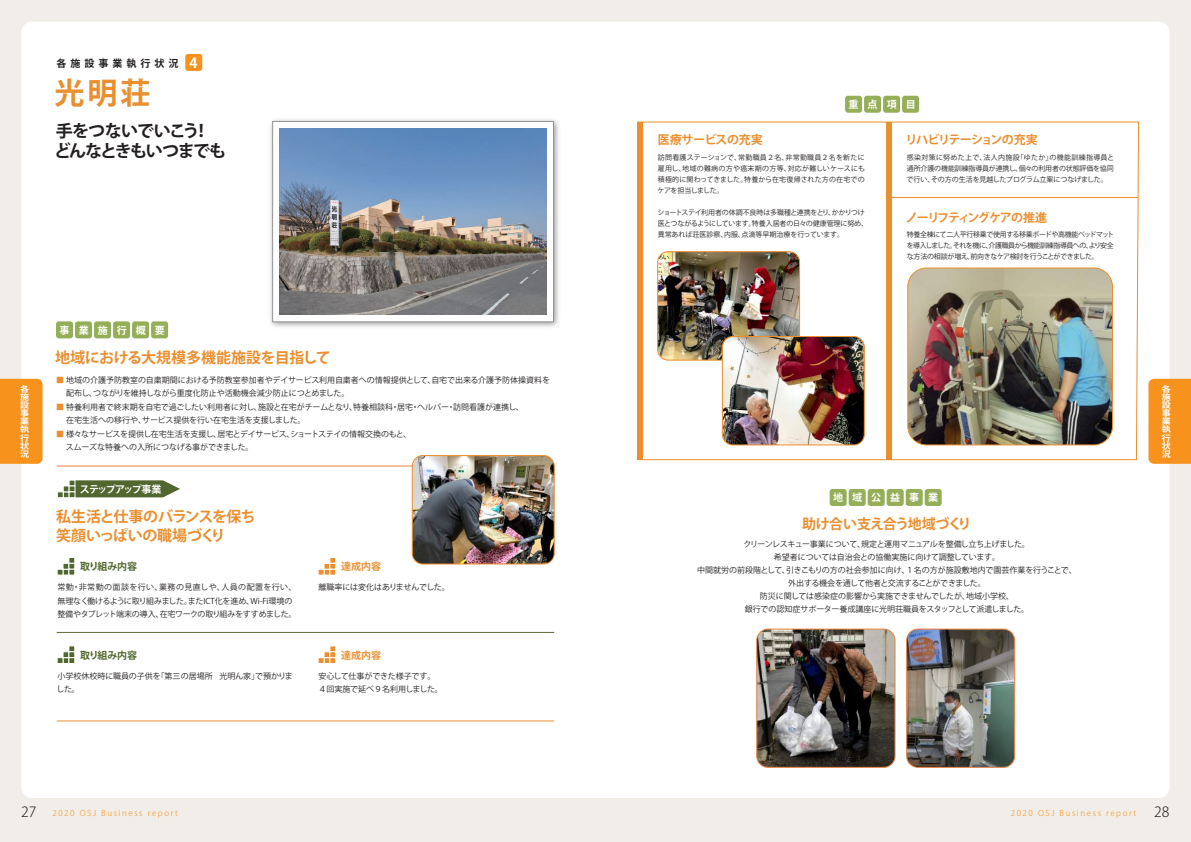
<style>
.page{position:relative;width:1191px;height:842px;background:#f1ede8}
.page>*{position:absolute;margin:0;border:0;box-sizing:border-box;transform-origin:0 0}
.t1{font:700 30px "Koz Go Pr 6 N";color:#ea8f2f}
.t2{font:700 17px/20.5px "Koz Go Pr 6 N";letter-spacing:-.065em;color:#231f20}
.t3{font:700 15px/19.2px "Koz Go Pr 6 N";letter-spacing:-.02em;color:#ea8f2f}
.t4{font:700 14px "Koz Go Pr 6 N";letter-spacing:-.055em;color:#ea8f2f}
.t5{font:300 14px "Koz Go Pr 6 N";color:#231f20}
.t6{font:700 12px "Koz Go Pr 6 N";letter-spacing:-.1em;color:#ea8f2f}
.t7{font:700 12px "Koz Go Pr 6 N";letter-spacing:-.06em;color:#ea8f2f}
.t8{font:700 12px "Koz Go Pr 6 N";letter-spacing:-.025em;color:#ea8f2f}
.t9{font:700 10px "Koz Go Pr 6 N";letter-spacing:.9em;color:#fff}
.t10{font:700 10px "Koz Go Pr 6 N";letter-spacing:-.02em;color:#52672f}
.t11{font:700 10px "Koz Go Pr 6 N";letter-spacing:.4em;color:#231f20}
.t12{font:700 10px "Koz Go Pr 6 N";letter-spacing:-.11em;color:#fff}
.t13{font:700 10px "Koz Go Pr 6 N";color:#ea8f2f}
.t14{font:700 8.1px/8.1px "Koz Go Pr 6 N";color:#fff;text-align:justify;scale:1.11 1}
.t15{font:8px/13.5px "Koz Go Pr 6 N";letter-spacing:-.01em;color:#231f20}
.t16{font:300 8px "Koz Go Pr 6 N";letter-spacing:.2em;color:#f7931d}
.t17{font:7px/11px "Koz Go Pr 6 N";letter-spacing:-.03em;color:#231f20;text-align:justify}
.s1{font-size:14px;color:#fff}
.s2{color:#ea8f2f}
.s3{font-size:14px;color:#231f20}
</style>
<div class="page">
<div style="left:21px;top:21px;width:1148px;height:777px;background:#fff;border-radius:11px"></div>
<div style="left:1148px;top:379px;width:43px;height:85px;background:#f7931d"></div>
<svg style="left:1136px;top:141px;width:2px;height:319px"></svg>
<div style="left:56px;top:321px;width:17px;height:17px;background:#95ae58;border-radius:3px"></div>
<div style="left:75px;top:321px;width:17px;height:17px;background:#95ae58;border-radius:3px"></div>
<div style="left:94px;top:321px;width:17px;height:17px;background:#95ae58;border-radius:3px"></div>
<div style="left:113px;top:321px;width:17px;height:17px;background:#95ae58;border-radius:3px"></div>
<div style="left:132px;top:321px;width:17px;height:17px;background:#95ae58;border-radius:3px"></div>
<div style="left:151px;top:321px;width:17px;height:17px;background:#95ae58;border-radius:3px"></div>
<img style="left:270px;top:119px;width:289px;height:208px">
<div style="left:272px;top:121px;width:281px;height:201px;background:#fff;border:1px solid #939598"></div>
<img style="left:280px;top:129px;width:266px;height:186px">
<div style="left:185px;top:54px;width:17px;height:17px;background:#f7931d;border-radius:3px"></div>
<div style="left:0;top:379px;width:43px;height:85px;background:#f7931d"></div>
<hr style="left:57px;top:466px;width:497px;height:1px;background:#ea8146">
<svg style="left:63px;top:480px;width:117px;height:17px;background:#697b4a"></svg>
<div style="left:57px;top:491px;width:7px;height:7px;background:#52672f;border:1px solid #fff"></div>
<svg style="left:69px;top:491px;width:6px;height:7px"></svg>
<div style="left:329px;top:557px;width:7px;height:7px;background:#ea8f2f;border:1px solid #fff"></div>
<svg style="left:330px;top:563px;width:6px;height:6px"></svg>
<svg style="left:318px;top:563px;width:12px;height:12px"></svg>
<svg style="left:329px;top:569px;width:7px;height:6px"></svg>
<svg style="left:69px;top:558px;width:6px;height:5px"></svg>
<svg style="left:57px;top:563px;width:18px;height:12px"></svg>
<svg style="left:324px;top:658px;width:5px;height:5px"></svg>
<div style="left:329px;top:645px;width:7px;height:7px;background:#ea8f2f;border:1px solid #fff"></div>
<svg style="left:324px;top:651px;width:5px;height:7px"></svg>
<div style="left:329px;top:651px;width:7px;height:7px;background:#ea8f2f;border:1px solid #fff"></div>
<svg style="left:318px;top:657px;width:6px;height:6px"></svg>
<div style="left:329px;top:657px;width:7px;height:7px;background:#ea8f2f;border:1px solid #fff"></div>
<svg style="left:63px;top:658px;width:6px;height:5px"></svg>
<svg style="left:69px;top:646px;width:6px;height:5px"></svg>
<svg style="left:63px;top:651px;width:6px;height:7px"></svg>
<svg style="left:69px;top:651px;width:6px;height:6px"></svg>
<svg style="left:57px;top:657px;width:6px;height:6px"></svg>
<svg style="left:69px;top:657px;width:6px;height:6px"></svg>
<hr style="left:57px;top:632px;width:497px;height:1px;background:#5d6c38">
<hr style="left:57px;top:721px;width:497px;height:1px;background:#ea8f2f">
<div style="left:845px;top:96px;width:17px;height:17px;background:#95ae58;border-radius:3px"></div>
<div style="left:864px;top:96px;width:17px;height:17px;background:#95ae58;border-radius:3px"></div>
<div style="left:883px;top:96px;width:17px;height:17px;background:#95ae58;border-radius:3px"></div>
<div style="left:902px;top:96px;width:17px;height:17px;background:#95ae58;border-radius:3px"></div>
<hr style="left:637px;top:122px;width:501px;height:1px;background:#ea8f2f">
<div style="left:637px;top:122px;width:5px;height:338px;background:#ea8f2f"></div>
<div style="left:886px;top:122px;width:5px;height:338px;background:#ea8f2f"></div>
<hr style="left:639px;top:459px;width:497px;height:1px;background:#ea8f2f">
<img style="left:909px;top:269px;width:203px;height:176px">
<div style="left:907px;top:267px;width:206px;height:178px;border:1px solid #ea8f2f;border-radius:19px"></div>
<div style="left:829px;top:489px;width:17px;height:17px;background:#95ae58;border-radius:3px"></div>
<div style="left:848px;top:489px;width:17px;height:17px;background:#95ae58;border-radius:3px"></div>
<div style="left:867px;top:489px;width:17px;height:17px;background:#95ae58;border-radius:3px"></div>
<div style="left:886px;top:489px;width:17px;height:17px;background:#95ae58;border-radius:3px"></div>
<div style="left:905px;top:489px;width:17px;height:17px;background:#95ae58;border-radius:3px"></div>
<div style="left:924px;top:489px;width:17px;height:17px;background:#95ae58;border-radius:3px"></div>
<img style="left:756px;top:629px;width:139px;height:138px">
<div style="left:756px;top:629px;width:139px;height:139px;border:1px solid #ea8146;border-radius:11px"></div>
<img style="left:906px;top:629px;width:108px;height:138px">
<div style="left:906px;top:629px;width:109px;height:139px;border:1px solid #ea8146;border-radius:11px"></div>
<hr style="left:887px;top:197px;width:251px;height:1px;background:#ea8f2f">
<img style="left:412px;top:457px;width:141px;height:107px">
<div style="left:412px;top:455px;width:143px;height:109px;border:1px solid #ea8f2f;border-radius:11px"></div>
<img style="left:659px;top:253px;width:139px;height:106px">
<div style="left:657px;top:251px;width:143px;height:110px;border:1px solid #ea8f2f;border-radius:11px"></div>
<img style="left:722px;top:336px;width:142px;height:109px">
<div style="left:722px;top:336px;width:142px;height:109px;border:1px solid #ea8f2f;border-radius:11px"></div>
<p class="t11" style="left:56px;top:57px;width:142px">各施設事業執行状況 <span class="s1">4</span></p>
<h1 class="t1" style="left:54px;top:76px;width:97px">光明荘</h1>
<h2 class="t2" style="left:54px;top:121px;width:173px">手をつないでいこう！どんなときもいつまでも</h2>
<p class="t14" style="left:20px;top:385px;width:10px">各施設事業執行状況</p>
<p class="t9" style="left:59px;top:324px;width:107px">事業施行概要</p>
<h3 class="t3" style="left:55px;top:349px;width:277px">地域における大規模多機能施設を目指して</h3>
<p class="t15" style="left:56px;top:373px;width:495px"><span class="s2">■</span> 地域の介護予防教室の自粛期間における予防教室参加者やデイサービス利用自粛者への情報提供として、自宅で出来る介護予防体操資料を　 配布し、つながりを維持しながら重度化防止や活動機会減少防止につとめました。</p>
<p class="t15" style="left:56px;top:400px;width:469px"><span class="s2">■</span> 特養利用者で終末期を自宅で過ごしたい利用者に対し、施設と在宅がチームとなり、特養相談科・居宅・ヘルパー・訪問看護が連携し、　 在宅生活への移行や、サービス提供を行い在宅生活を支援しました。</p>
<p class="t15" style="left:56px;top:427px;width:356px"><span class="s2">■</span> 様々なサービスを提供し在宅生活を支援し、居宅とデイサービス、ショートステイの情報交換のもと、　 スムーズな特養への入所につなげる事ができました。</p>
<p class="t12" style="left:80px;top:483px;width:83px">ステップアップ事業</p>
<h3 class="t3" style="left:56px;top:507px;width:201px">私生活と仕事のバランスを保ち笑顔いっぱいの職場づくり</h3>
<p class="t10" style="left:80px;top:561px;width:59px">取り組み内容</p>
<p class="t15" style="left:57px;top:581px;width:241px">常勤・非常勤の面談を行い、業務の見直しや、人員の配置を行い、無理なく働けるように取り組みました。またICT化を進め、Wi-Fi環境の整備やタブレット端末の導入、在宅ワークの取り組みをすすめました。</p>
<p class="t10" style="left:80px;top:649px;width:59px">取り組み内容</p>
<p class="t15" style="left:57px;top:669px;width:238px">小学校休校時に職員の子供を「第三の居場所 光明ん家」で預かりました。</p>
<p class="t13" style="left:341px;top:561px;width:41px">達成内容</p>
<p class="t15" style="left:318px;top:581px;width:133px">離職率には変化はありませんでした。</p>
<p class="t13" style="left:341px;top:649px;width:41px">達成内容</p>
<p class="t15" style="left:318px;top:669px;width:126px">安心して仕事ができた様子です。<br>４回実施で延べ９名利用しました。</p>
<p class="t9" style="left:848px;top:99px;width:69px">重点項目</p>
<h3 class="t8" style="left:658px;top:133px;width:107px">医療サービスの充実</h3>
<p class="t17" style="left:657px;top:152px;width:209px">訪問看護ステーションで、常勤職員２名、非常勤職員２名を新たに雇用し、地域の難病の方や癌末期の方等、対応が難しいケースにも積極的に関わってきました。特養から在宅復帰された方の在宅でのケアを担当しました。</p>
<p class="t17" style="left:657px;top:207px;width:212px;text-align:left">ショートステイ利用者の体調不良時は多職種と連携をとり、かかりつけ医とつながるようにしています。特養入居者の日々の健康管理に努め、異常あれば荘医診察、内服、点滴等早期治療を行っています。</p>
<h3 class="t7" style="left:905px;top:133px;width:134px">リハビリテーションの充実</h3>
<p class="t17" style="left:906px;top:152px;width:209px">感染対策に努めた上で、法人内施設「ゆたか」の機能訓練指導員と通所介護の機能訓練指導員が連携し、個々の利用者の状態評価を協同で行い、その方の生活を見越したプログラム立案につなげました。</p>
<h3 class="t6" style="left:906px;top:210px;width:143px">ノーリフティングケアの推進</h3>
<p class="t17" style="left:906px;top:229px;width:209px">特養全棟にて二人平行移乗で使用する移乗ボードや高機能ベッドマットを導入しました。それを機に、介護職員から機能訓練指導員への、より安全な方法の相談が増え、前向きなケア検討を行うことができました。</p>
<p class="t9" style="left:833px;top:492px;width:107px">地域公益事業</p>
<h3 class="t4" style="left:802px;top:516px;width:171px">助け合い支え合う地域づくり</h3>
<p class="t15" style="left:697px;top:538px;width:381px;line-height:13px;text-align:center">クリーンレスキュー事業について、規定と運用マニュアルを整備し立ち上げました。<br>希望者については自治会との協働実施に向けて調整しています。<br>中間就労の前段階として、引きこもりの方の社会参加に向け、１名の方が施設敷地内で園芸作業を行うことで、外出する機会を通して他者と交流することができました。<br>防災に関しては感染症の影響から実施できませんでしたが、地域小学校、<br>銀行での認知症サポーター養成講座に光明荘職員をスタッフとして派遣しました。</p>
<p class="t14" style="left:1161px;top:385px;width:10px">各施設事業執行状況</p>
<p class="t16" style="left:21px;top:808px;width:158px"><span class="s3">27</span> 2020 OSJ Business report</p>
<p class="t16" style="left:1010px;top:808px;width:127px">2020 OSJ Business report</p>
<h3 class="t5" style="left:1154px;top:804px;width:17px">28</h3>
</div>
